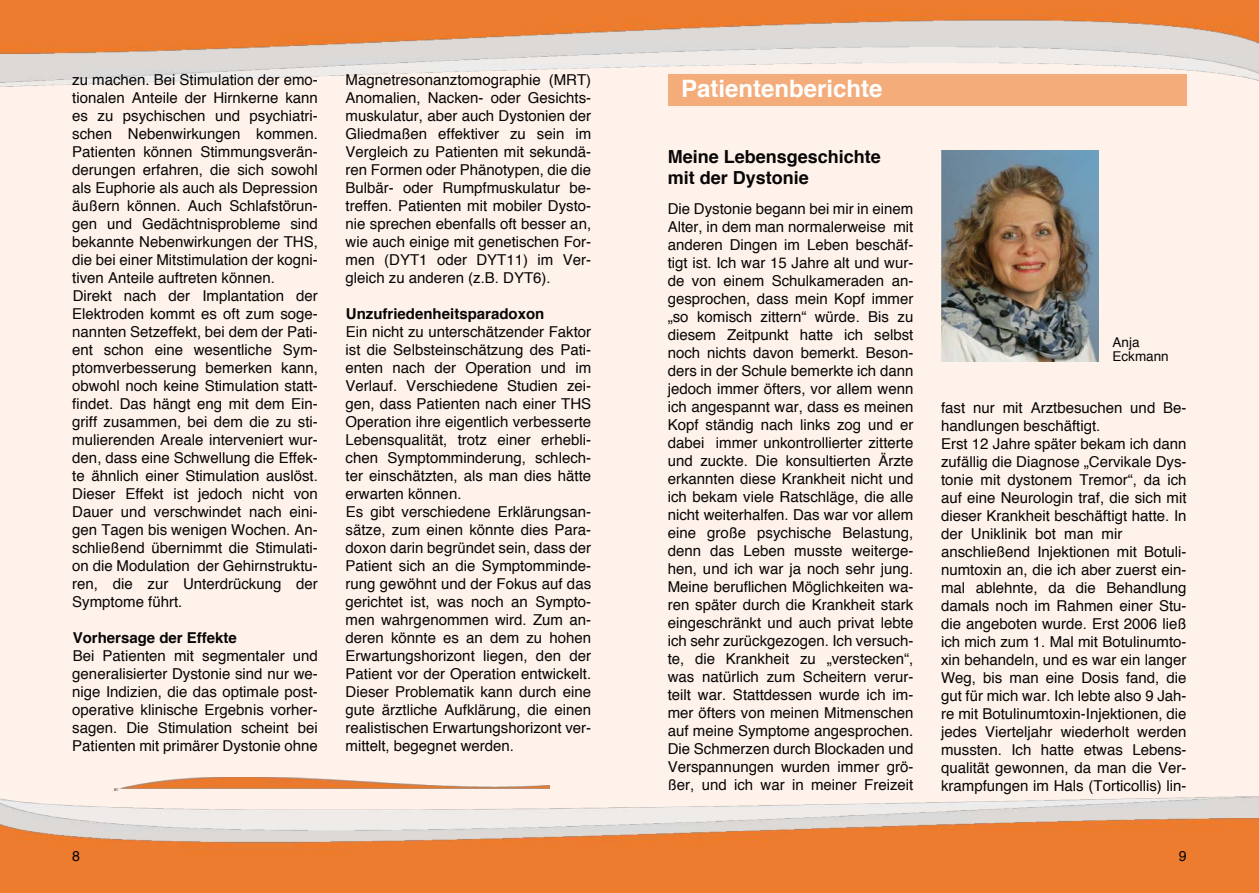
<style>
.page{position:relative;width:1259px;height:893px;background:#fef2ea}
.page>*{position:absolute;margin:0;border:0;box-sizing:border-box;transform-origin:0 0}
.t1{font:700 24px "Helvetica";color:#fff}
.t2{font:700 18px/21px "Helvetica";color:#070505}
.t3{font:15px/18px "Helvetica";color:#070505}
.t4{font:700 15px "Helvetica";color:#070505}
.t5{font:14.25px "Helvetica";color:#070505}
.t6{font:13.5px/14.2px "Helvetica";color:#070505}
</style>
<div class="page">
<img style="left:0;top:797px;width:1259px;height:21px">
<img style="left:0;top:818px;width:1259px;height:75px">
<img style="left:0;top:82px;width:1187px;height:5px">
<img style="left:0;top:53px;width:1259px;height:29px">
<img style="left:0;top:0;width:1259px;height:53px">
<div style="left:668px;top:74px;width:518px;height:32px;background:#f4ac7a"></div>
<img style="left:941px;top:150px;width:157px;height:212px">
<img style="left:114px;top:777px;width:436px;height:14px">
<p class="t3" style="left:72px;top:71px;width:247px">zu machen. Bei Stimulation der emo‐ tionalen Anteile der Hirnkerne kann es zu psychischen und psychiatri‐ schen Nebenwirkungen kommen.<br>Patienten können Stimmungsverän‐ derungen erfahren, die sich sowohl als Euphorie als auch als Depression äußern können. Auch Schlafstörun‐ gen und Gedächtnisprobleme sind bekannte Nebenwirkungen der THS, die bei einer Mitstimulation der kogni‐ tiven Anteile auftreten können.<br>Direkt nach der Implantation der Elektroden kommt es oft zum soge‐ nannten Setzeffekt, bei dem der Pati‐ ent schon eine wesentliche Sym‐ ptomverbesserung bemerken kann, obwohl noch keine Stimulation statt‐ findet. Das hängt eng mit dem Ein‐ griff zusammen, bei dem die zu sti‐ mulierenden Areale interveniert wur‐ den, dass eine Schwellung die Effek‐ te ähnlich einer Stimulation auslöst.<br>Dieser Effekt ist jedoch nicht von Dauer und verschwindet nach eini‐ gen Tagen bis wenigen Wochen. An‐ schließend übernimmt die Stimulati‐ on die Modulation der Gehirnstruktu‐ ren, die zur Unterdrückung der Symptome führt.</p>
<p class="t4" style="left:73px;top:626px;width:166px">Vorhersage der Effekte</p>
<p class="t3" style="left:72px;top:647px;width:247px;text-align:justify">Bei Patienten mit segmentaler und generalisierter Dystonie sind nur we‐ nige Indizien, die das optimale post‐ operative klinische Ergebnis vorher‐ sagen. Die Stimulation scheint bei Patienten mit primärer Dystonie ohne</p>
<p class="t3" style="left:345px;top:71px;width:247px;text-align:justify">Magnetresonanztomographie (MRT)<br>Anomalien, Nacken- oder Gesichts‐ muskulatur, aber auch Dystonien der Gliedmaßen effektiver zu sein im Vergleich zu Patienten mit sekundä‐ ren Formen oder Phänotypen, die die Bulbär- oder Rumpfmuskulatur be‐ treffen. Patienten mit mobiler Dysto‐ nie sprechen ebenfalls oft besser an, wie auch einige mit genetischen For‐ men (DYT1 oder DYT11) im Ver‐ gleich zu anderen (z.B. DYT6).</p>
<p class="t4" style="left:346px;top:302px;width:200px">Unzufriedenheitsparadoxon</p>
<p class="t3" style="left:345px;top:323px;width:247px">Ein nicht zu unterschätzender Faktor ist die Selbsteinschätzung des Pati‐ enten nach der Operation und im Verlauf. Verschiedene Studien zei‐ gen, dass Patienten nach einer THS Operation ihre eigentlich verbesserte Lebensqualität, trotz einer erhebli‐ chen Symptomminderung, schlech‐ ter einschätzten, als man dies hätte erwarten können.<br>Es gibt verschiedene Erklärungsan‐ sätze, zum einen könnte dies Para‐ doxon darin begründet sein, dass der Patient sich an die Symptomminde‐ rung gewöhnt und der Fokus auf das gerichtet ist, was noch an Sympto‐ men wahrgenommen wird. Zum an‐ deren könnte es an dem zu hohen Erwartungshorizont liegen, den der Patient vor der Operation entwickelt.<br>Dieser Problematik kann durch eine gute ärztliche Aufklärung, die einen realistischen Erwartungshorizont ver‐ mittelt, begegnet werden.</p>
<h1 class="t1" style="left:681px;top:69px;width:203px">Patientenberichte</h1>
<p class="t2" style="left:668px;top:147px;width:215px">Meine Lebensgeschichte mit der Dystonie</p>
<p class="t3" style="left:668px;top:201px;width:247px;text-align:justify">Die Dystonie begann bei mir in einem Alter, in dem man normalerweise mit anderen Dingen im Leben beschäf‐ tigt ist. Ich war 15 Jahre alt und wur‐ de von einem Schulkameraden an‐ gesprochen, dass mein Kopf immer „so komisch zittern“ würde. Bis zu diesem Zeitpunkt hatte ich selbst noch nichts davon bemerkt. Beson‐ ders in der Schule bemerkte ich dann jedoch immer öfters, vor allem wenn ich angespannt war, dass es meinen Kopf ständig nach links zog und er dabei immer unkontrollierter zitterte und zuckte. Die konsultierten Ärzte erkannten diese Krankheit nicht und ich bekam viele Ratschläge, die alle nicht weiterhalfen. Das war vor allem eine große psychische Belastung, denn das Leben musste weiterge‐ hen, und ich war ja noch sehr jung.<br>Meine beruflichen Möglichkeiten wa‐ ren später durch die Krankheit stark eingeschränkt und auch privat lebte ich sehr zurückgezogen. Ich versuch‐ te, die Krankheit zu „verstecken“, was natürlich zum Scheitern verur‐ teilt war. Stattdessen wurde ich im‐ mer öfters von meinen Mitmenschen auf meine Symptome angesprochen.<br>Die Schmerzen durch Blockaden und Verspannungen wurden immer grö‐ ßer, und ich war in meiner Freizeit</p>
<p class="t6" style="left:1112px;top:336px;width:58px">Anja<br>Eckmann</p>
<p class="t3" style="left:941px;top:399px;width:247px">fast nur mit Arztbesuchen und Be‐ handlungen beschäftigt.<br>Erst 12 Jahre später bekam ich dann zufällig die Diagnose „Cervikale Dys‐ tonie mit dystonem Tremor“, da ich auf eine Neurologin traf, die sich mit dieser Krankheit beschäftigt hatte. In der Uniklinik bot man mir anschließend Injektionen mit Botuli‐ numtoxin an, die ich aber zuerst ein‐ mal ablehnte, da die Behandlung damals noch im Rahmen einer Stu‐ die angeboten wurde. Erst 2006 ließ ich mich zum 1. Mal mit Botulinumto‐ xin behandeln, und es war ein langer Weg, bis man eine Dosis fand, die gut für mich war. Ich lebte also 9 Jah‐ re mit Botulinumtoxin-Injektionen, die jedes Vierteljahr wiederholt werden mussten. Ich hatte etwas Lebens‐ qualität gewonnen, da man die Ver‐ krampfungen im Hals (Torticollis) lin‐</p>
<p class="t5" style="left:72px;top:845px;width:9px">8</p>
<p class="t5" style="left:1178px;top:845px;width:9px">9</p>
</div>
